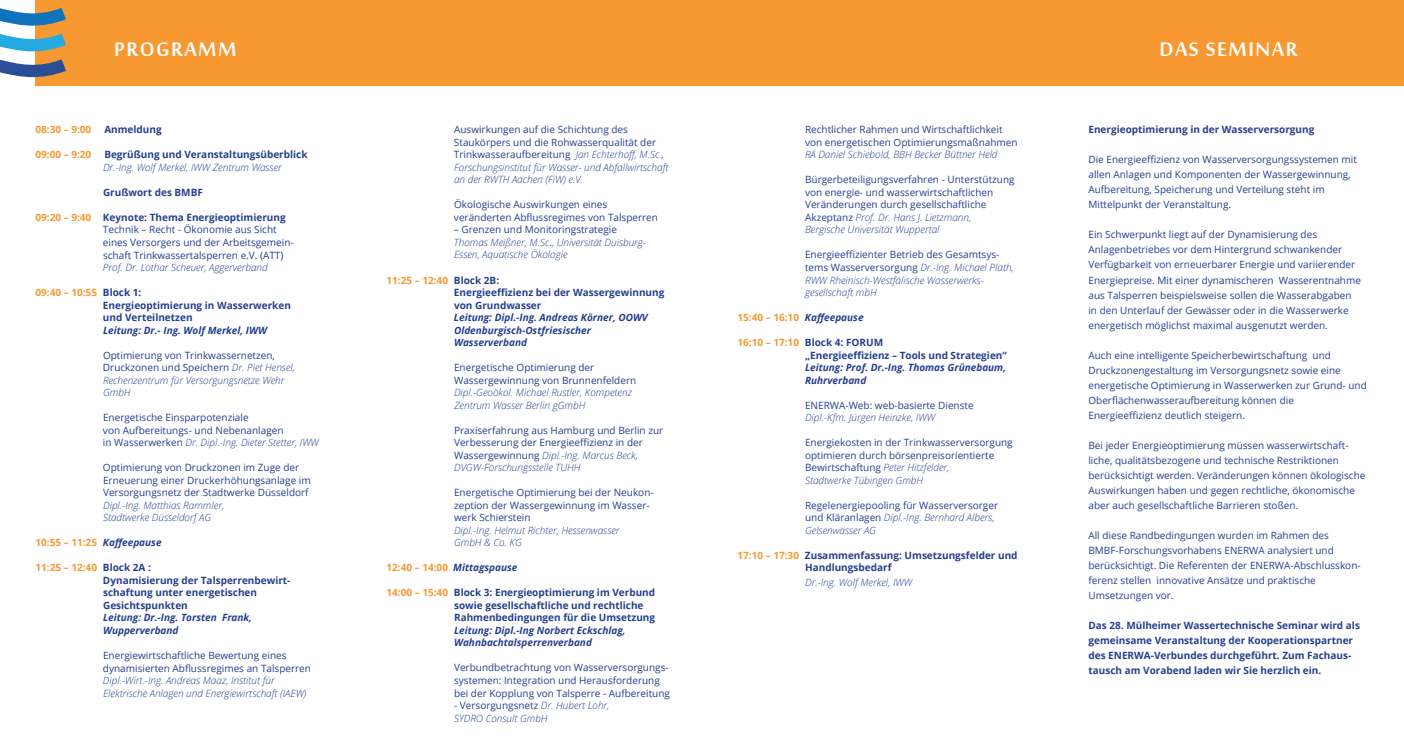
<style>
.page{position:relative;width:1404px;height:745px;background:#fff}
.page>*{position:absolute;margin:0;border:0;box-sizing:border-box;transform-origin:0 0}
.t1{font:30px "Mool Boran";letter-spacing:.05em;color:#fff}
.t2{font:10px/12.5px "Open Sans";color:#253f8e}
.t3{font:700 10px/12.5px "Open Sans";color:#253f8e}
.t4{font:italic 300 10px/12.5px "Open Sans";color:#253f8e}
.t5{font:italic 700 10px/12.5px "Open Sans";color:#253f8e}
.t6{font:700 10px "Open Sans";color:#f79831}
.s1{font-weight:700;color:#f79831}
.s2{font-weight:700}
.s3{color:#f79831}
.s4{font-weight:300;font-style:italic}
.s5{font-style:italic;color:#253f8e}
.s6{font-weight:400;font-style:normal}
.s7{font-style:normal;color:#f79831}
</style>
<div class="page">
<div style="left:35px;top:0;width:1368px;height:85px;background:#f79831"></div>
<svg style="left:0;top:8px;width:66px;height:69px"></svg>
<h1 class="t1" style="left:114px;top:28px;width:124px">PROGRAMM</h1>
<h1 class="t1" style="left:1159px;top:28px;width:139px">DAS SEMINAR</h1>
<p class="t6" style="left:35px;top:123px;width:57px">08:30 – 9:00</p>
<p class="t3" style="left:104px;top:123px;width:59px">Anmeldung</p>
<p class="t6" style="left:35px;top:148px;width:57px">09:00 – 9:20</p>
<p class="t3" style="left:104px;top:148px;width:205px">Begrüßung und Veranstaltungsüberblick</p>
<p class="t4" style="left:103px;top:160px;width:180px">Dr.-Ing. Wolf Merkel, IWW Zentrum Wasser</p>
<p class="t3" style="left:103px;top:186px;width:101px">Grußwort des BMBF</p>
<p class="t2" style="left:103px;top:211px;width:192px;text-indent:-67px"><span class="s1">09:20 – 9:40</span> <span class="s2">Keynote: Thema Energieoptimierung </span>Technik – Recht - Ökonomie aus Sicht eines Versorgers und der Arbeitsgemein&shy;schaft Trinkwassertalsperren e.V. (ATT)</p>
<p class="t4" style="left:103px;top:260px;width:166px">Prof. Dr. Lothar Scheuer, Aggerverband</p>
<p class="t3" style="left:103px;top:286px;width:189px;text-indent:-67px"><span class="s3">09:40 – 10:55</span> Block 1:<br>Energieoptimierung in Wasserwerken und Verteilnetzen</p>
<p class="t5" style="left:103px;top:323px;width:165px">Leitung: Dr.- Ing. Wolf Merkel, IWW</p>
<p class="t2" style="left:103px;top:348px;width:193px">Optimierung von Trinkwassernetzen,<br>Druckzonen und Speichern <span class="s4">Dr. Piet Hensel,<br>Rechenzentrum für Versorgungsnetze Wehr<br>GmbH</span></p>
<p class="t2" style="left:103px;top:411px;width:217px">Energetische Einsparpotenziale<br>von Aufbereitungs- und Nebenanlagen<br>in Wasserwerken <span class="s4">Dr. Dipl.-Ing. Dieter Stetter, IWW</span></p>
<p class="t2" style="left:103px;top:461px;width:209px">Optimierung von Druckzonen im Zuge der<br>Erneuerung einer Druckerhöhungsanlage im<br>Versorgungsnetz der Stadtwerke Düsseldorf</p>
<p class="t4" style="left:103px;top:498px;width:123px">Dipl.-Ing. Matthias Rammler,<br>Stadtwerke Düsseldorf AG</p>
<p class="t6" style="left:35px;top:535px;width:128px">10:55 – 11:25 <span class="s5">Kaffeepause</span></p>
<p class="t3" style="left:103px;top:561px;width:189px;text-indent:-67px"><span class="s3">11:25 – 12:40</span> Block 2A :<br>Dynamisierung der Talsperrenbewirt&shy;schaftung unter energetischen<br>Gesichtspunkten</p>
<p class="t5" style="left:103px;top:611px;width:150px">Leitung: Dr.-Ing. Torsten Frank,<br>Wupperverband</p>
<p class="t2" style="left:103px;top:648px;width:209px">Energiewirtschaftliche Bewertung eines dynamisierten Abflussregimes an Talsperren</p>
<p class="t4" style="left:103px;top:673px;width:205px">Dipl.-Wirt.-Ing. Andreas Maaz, Institut für<br>Elektrische Anlagen und Energiewirtschaft (IAEW)</p>
<p class="t2" style="left:454px;top:123px;width:216px">Auswirkungen auf die Schichtung des Staukörpers und die Rohwasserqualität der Trinkwasseraufbereitung <span class="s4">Jan Echterhoff, M.Sc., Forschungsinstitut für Wasser- und Abfallwirtschaft an der RWTH Aachen (FiW) e.V.</span></p>
<p class="t2" style="left:454px;top:198px;width:205px">Ökologische Auswirkungen eines veränderten Abflussregimes von Talsperren</p>
<p class="t4" style="left:454px;top:223px;width:194px"><span class="s6">– Grenzen und Monitoringstrategie<br></span>Thomas Meißner, M.Sc<span class="s6">.</span>, Universität Duisburg-<br>Essen, Aquatische Ökologie</p>
<p class="t3" style="left:454px;top:273px;width:212px;text-indent:-68px"><span class="s3">11:25 – 12:40</span> Block 2B:<br>Energieeffizienz bei der Wassergewinnung von Grundwasser</p>
<p class="t5" style="left:454px;top:311px;width:195px">Leitung: Dipl.-Ing. Andreas Körner, OOWV<br>Oldenburgisch-Ostfriesischer<br>Wasserverband</p>
<p class="t2" style="left:454px;top:361px;width:184px">Energetische Optimierung der<br>Wassergewinnung von Brunnenfeldern</p>
<p class="t4" style="left:454px;top:385px;width:179px">Dipl.-Geoökol. Michael Rustler, Kompetenz<br>Zentrum Wasser Berlin gGmbH</p>
<p class="t2" style="left:454px;top:423px;width:211px">Praxiserfahrung aus Hamburg und Berlin zur Verbesserung der Energieeffizienz in der Wassergewinnung <span class="s4">Dipl.-Ing. Marcus Beck, DVGW-Forschungsstelle TUHH</span></p>
<p class="t2" style="left:454px;top:486px;width:201px">Energetische Optimierung bei der Neukon&shy;zeption der Wassergewinnung im Wasser&shy;werk Schierstein</p>
<p class="t4" style="left:454px;top:523px;width:167px">Dipl.-Ing. Helmut Richter, Hessenwasser<br>GmbH &amp; Co. KG</p>
<p class="t5" style="left:386px;top:561px;width:133px"><span class="s7">12:40 – 14:00</span> Mittagspause</p>
<p class="t3" style="left:454px;top:586px;width:203px;text-indent:-68px"><span class="s3">14:00 – 15:40</span> Block 3: Energieoptimierung im Verbund sowie gesellschaftliche und rechtliche<br>Rahmenbedingungen für die Umsetzung</p>
<p class="t5" style="left:454px;top:623px;width:173px">Leitung: Dipl.-Ing Norbert Eckschlag,<br>Wahnbachtalsperrenverband</p>
<p class="t2" style="left:454px;top:661px;width:217px">Verbundbetrachtung von Wasserversorgungs&shy;systemen: Integration und Herausforderung bei der Kopplung von Talsperre - Aufbereitung</p>
<p class="t4" style="left:454px;top:698px;width:157px"><span class="s6">- Versorgungsnetz</span> Dr. Hubert Lohr,<br>SYDRO Consult GmbH</p>
<p class="t2" style="left:805px;top:123px;width:214px">Rechtlicher Rahmen und Wirtschaftlichkeit von energetischen Optimierungsmaßnahmen</p>
<p class="t4" style="left:805px;top:148px;width:194px">RA Daniel Schiebold, BBH Becker Büttner Held</p>
<p class="t2" style="left:805px;top:173px;width:211px">Bürgerbeteiligungsverfahren - Unterstützung von energie- und wasserwirtschaftlichen Veränderungen durch gesellschaftliche Akzeptanz <span class="s4">Prof. Dr. Hans J. Lietzmann,<br>Bergische Universität Wuppertal</span></p>
<p class="t4" style="left:805px;top:248px;width:210px"><span class="s6">Energieeffizienter Betrieb des Gesamtsys&shy;tems Wasserversorgung</span> Dr.-Ing. Michael Plath, RWW Rheinisch-Westfälische Wasserwerks&shy;gesellschaft mbH</p>
<p class="t6" style="left:737px;top:310px;width:128px">15:40 – 16:10 <span class="s5">Kaffeepause</span></p>
<p class="t3" style="left:805px;top:336px;width:203px;text-indent:-68px"><span class="s3">16:10 – 17:10</span> Block 4: FORUM<br>„Energieeffizienz – Tools und Strategien“</p>
<p class="t5" style="left:805px;top:361px;width:203px">Leitung: Prof. Dr.-Ing. Thomas Grünebaum,<br>Ruhrverband</p>
<p class="t2" style="left:805px;top:398px;width:170px">ENERWA-Web: web-basierte Dienste</p>
<p class="t4" style="left:805px;top:410px;width:131px">Dipl.-Kfm. Jürgen Heinzke, IWW</p>
<p class="t2" style="left:805px;top:436px;width:209px">Energiekosten in der Trinkwasserversorgung optimieren durch börsenpreisorientierte Bewirtschaftung <span class="s4">Peter Hitzfelder,<br>Stadtwerke Tübingen GmbH</span></p>
<p class="t2" style="left:805px;top:498px;width:194px">Regelenergiepooling für Wasserversorger und Kläranlagen <span class="s4">Dipl.-Ing. Bernhard Albers,<br>Gelsenwasser AG</span></p>
<p class="t3" style="left:805px;top:548px;width:214px;text-indent:-68px"><span class="s3">17:10 – 17:30</span> Zusammenfassung: Umsetzungsfelder und<br>Handlungsbedarf</p>
<p class="t4" style="left:805px;top:575px;width:109px">Dr.-Ing. Wolf Merkel, IWW</p>
<p class="t3" style="left:1088px;top:123px;width:227px">Energieoptimierung in der Wasserversorgung</p>
<p class="t2" style="left:1088px;top:152px;width:270px;line-height:15px">Die Energieeffizienz von Wasserversorgungssystemen mit allen Anlagen und Komponenten der Wassergewinnung, Aufbereitung, Speicherung und Verteilung steht im Mittelpunkt der Veranstaltung.</p>
<p class="t2" style="left:1088px;top:227px;width:274px;line-height:15px">Ein Schwerpunkt liegt auf der Dynamisierung des Anlagenbetriebes vor dem Hintergrund schwankender Verfügbarkeit von erneuerbarer Energie und variierender Energiepreise. Mit einer dynamischeren Wasserentnahme aus Talsperren beispielsweise sollen die Wasserabgaben in den Unterlauf der Gewässer oder in die Wasserwerke energetisch möglichst maximal ausgenutzt werden.</p>
<p class="t2" style="left:1088px;top:347px;width:280px;line-height:15px">Auch eine intelligente Speicherbewirtschaftung und Druckzonengestaltung im Versorgungsnetz sowie eine energetische Optimierung in Wasserwerken zur Grund- und Oberflächenwasseraufbereitung können die Energieeffizienz deutlich steigern.</p>
<p class="t2" style="left:1088px;top:437px;width:278px;line-height:15px">Bei jeder Energieoptimierung müssen wasserwirtschaft&shy;liche, qualitätsbezogene und technische Restriktionen berücksichtigt werden. Veränderungen können ökologische Auswirkungen haben und gegen rechtliche, ökonomische aber auch gesellschaftliche Barrieren stoßen.</p>
<p class="t2" style="left:1088px;top:527px;width:274px;line-height:15px">All diese Randbedingungen wurden im Rahmen des BMBF-Forschungsvorhabens ENERWA analysiert und berücksichtigt. Die Referenten der ENERWA-Abschlusskon&shy;ferenz stellen innovative Ansätze und praktische Umsetzungen vor.</p>
<p class="t3" style="left:1088px;top:617px;width:273px;line-height:15px">Das 28. Mülheimer Wassertechnische Seminar wird als gemeinsame Veranstaltung der Kooperationspartner des ENERWA-Verbundes durchgeführt. Zum Fachaus&shy;tausch am Vorabend laden wir Sie herzlich ein.</p>
</div>
